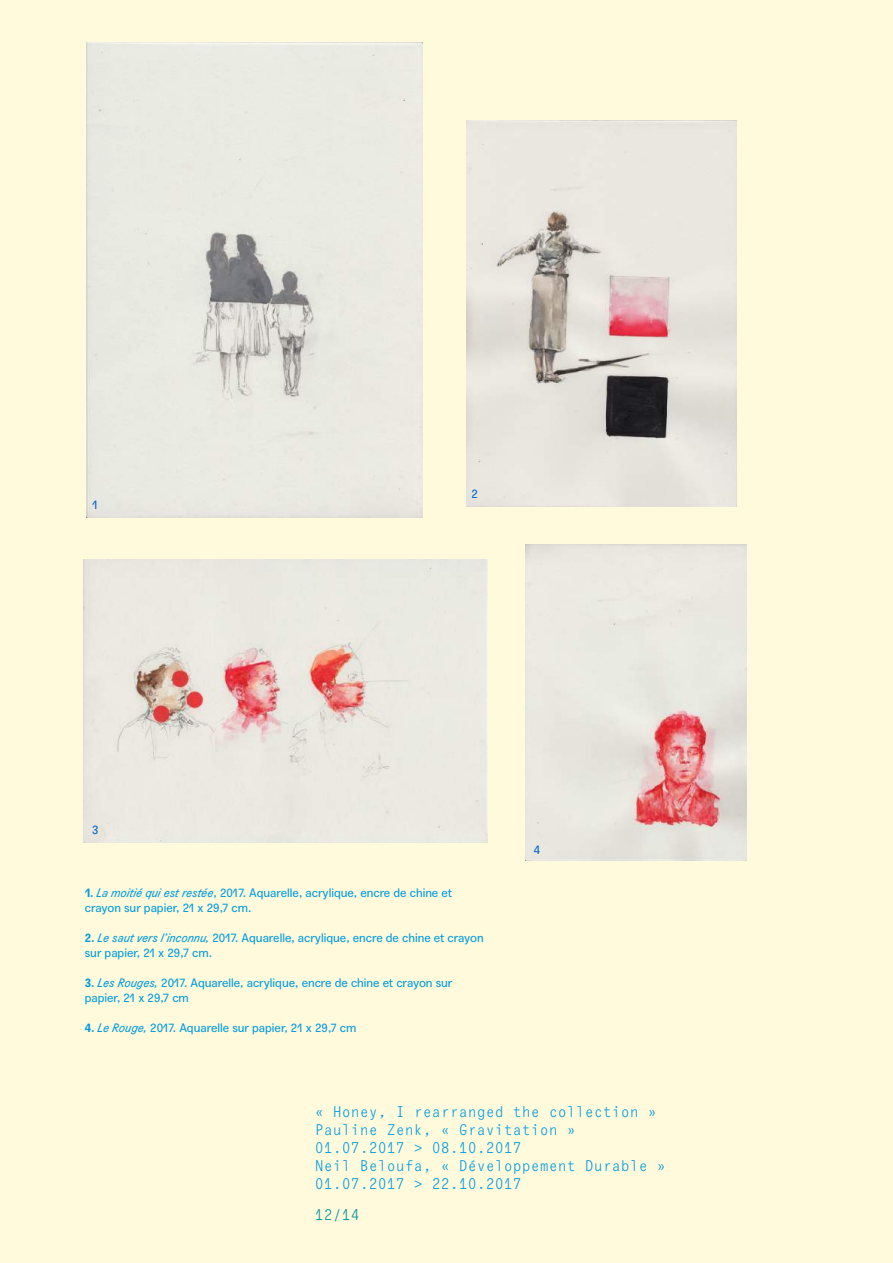
<style>
.page{position:relative;width:893px;height:1263px;background:#fffadc}
.page>*{position:absolute;margin:0;border:0;box-sizing:border-box;transform-origin:0 0}
.t1{font:15px/18px "Agipo Mono";color:#009bde}
.t2{font:15px "Agipo Mono";color:#00929e}
.t3{font:12px/15px "Agipo";color:#009bde}
.t4{font:12px "Agipo";color:#0066d0}
.s1{font-weight:700}
.s2{font-style:italic}
</style>
<div class="page">
<img style="left:84px;top:560px;width:403px;height:283px">
<img style="left:87px;top:43px;width:336px;height:475px">
<img style="left:467px;top:120px;width:270px;height:386px">
<img style="left:525px;top:544px;width:222px;height:316px">
<p class="t4" style="left:92px;top:496px;width:7px">1</p>
<p class="t4" style="left:472px;top:484px;width:8px">2</p>
<p class="t4" style="left:92px;top:821px;width:8px">3</p>
<p class="t3" style="left:85px;top:884px;width:369px"><span class="s1">1.</span> <span class="s2">La moitié qui est restée</span>, 2017. Aquarelle, acrylique, encre de chine et crayon sur papier, 21 x 29,7 cm.</p>
<p class="t3" style="left:85px;top:929px;width:400px"><span class="s1">2.</span> <span class="s2">Le saut vers l’inconnu,</span> 2017. Aquarelle, acrylique, encre de chine et crayon sur papier, 21 x 29,7 cm.</p>
<p class="t3" style="left:85px;top:974px;width:369px"><span class="s1">3.</span> <span class="s2">Les Rouges,</span> 2017. Aquarelle, acrylique, encre de chine et crayon sur papier, 21 x 29,7 cm</p>
<p class="t3" style="left:85px;top:1019px;width:273px"><span class="s1">4.</span> <span class="s2">Le Rouge,</span> 2017. Aquarelle sur papier, 21 x 29,7 cm</p>
<p class="t4" style="left:534px;top:840px;width:8px">4</p>
<p class="t1" style="left:315px;top:1101px;width:353px">« Honey, I rearranged the collection »<br>Pauline Zenk, « Gravitation »<br>01.07.2017 &gt; 08.10.2017<br>Neil Beloufa, « Développement Durable »<br>01.07.2017 &gt; 22.10.2017</p>
<p class="t2" style="left:315px;top:1204px;width:46px">12/14</p>
</div>
